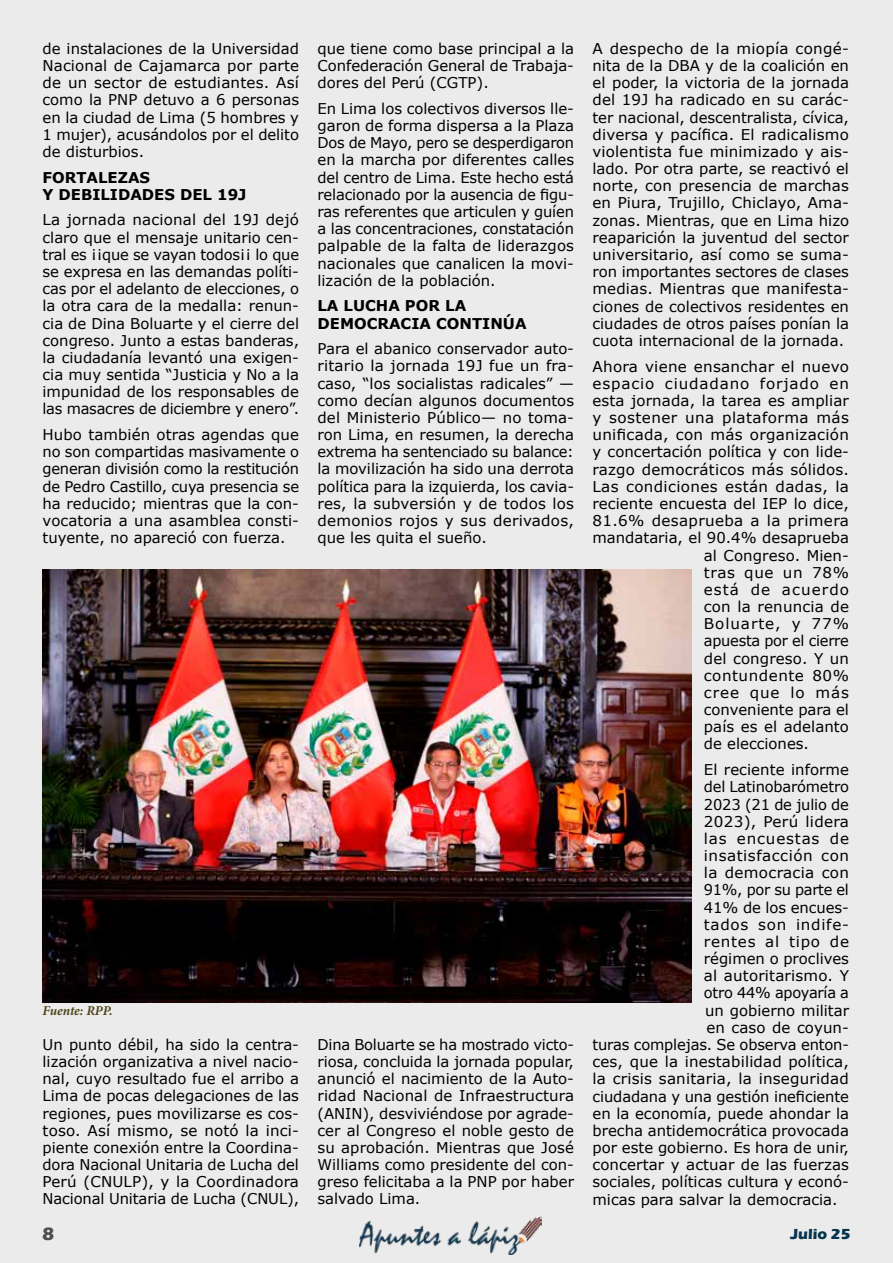
<style>
.page{position:relative;width:893px;height:1263px;background:#ebebeb}
.page>*{position:absolute;margin:0;border:0;box-sizing:border-box;transform-origin:0 0}
.t1{font:700 18.75px "Eras ITC";color:#4e4e4e}
.t2{font:700 15px "Eras ITC";color:#06354e}
.t3{font:14.85px/17.1px "Verdana";color:#000;text-align:justify}
.t4{font:14.85px "Verdana";letter-spacing:.02em;color:#000}
.t5{font:700 14.85px/17.2px "Verdana";color:#000}
.t6{font:14.85px "Verdana";letter-spacing:.025em;color:#000}
.t7{font:14.85px "Verdana";letter-spacing:.055em;color:#000}
.t8{font:14.85px "Verdana";letter-spacing:.035em;color:#000}
.t9{font:14.85px "Verdana";letter-spacing:.05em;color:#000}
.t10{font:14.85px "Verdana";letter-spacing:.06em;color:#000}
.t11{font:14.85px "Verdana";letter-spacing:-.02em;color:#000}
.t12{font:14.85px "Verdana";letter-spacing:.07em;color:#000}
.t13{font:14.85px "Verdana";letter-spacing:.045em;color:#000}
.t14{font:italic 700 13.5px "Minion Pro";letter-spacing:-.005em;color:#514619}
</style>
<div class="page">
<img style="left:359px;top:1216px;width:182px;height:38px">
<img style="left:43px;top:570px;width:648px;height:432px">
<p class="t3" style="left:43px;top:40px;width:258px">de instalaciones de la Universidad Nacional de Cajamarca por parte de un sector de estudiantes. Así como la PNP detuvo a 6 personas en la ciudad de Lima (5 hombres y 1 mujer), acusándolos por el delito de disturbios.</p>
<p class="t5" style="left:43px;top:168px;width:205px">FORTALEZAS<br>Y DEBILIDADES DEL 19J</p>
<p class="t3" style="left:43px;top:211px;width:258px">La jornada nacional del 19J dejó claro que el mensaje unitario cen&shy;tral es ¡¡que se vayan todos¡¡ lo que se expresa en las demandas políti&shy;cas por el adelanto de elecciones, o la otra cara de la medalla: renun&shy;cia de Dina Boluarte y el cierre del congreso. Junto a estas banderas, la ciudadanía levantó una exigen&shy;cia muy sentida “Justicia y No a la impunidad de los responsables de las masacres de diciembre y enero”.</p>
<p class="t3" style="left:43px;top:426px;width:258px">Hubo también otras agendas que no son compartidas masivamente o generan división como la restitución de Pedro Castillo, cuya presencia se ha reducido; mientras que la con&shy;vocatoria a una asamblea consti&shy;tuyente, no apareció con fuerza.</p>
<p class="t14" style="left:43px;top:1001px;width:72px">Fuente: RPP.</p>
<p class="t3" style="left:43px;top:1036px;width:258px">Un punto débil, ha sido la centra&shy;lización organizativa a nivel nacio&shy;nal, cuyo resultado fue el arribo a Lima de pocas delegaciones de las regiones, pues movilizarse es cos&shy;toso. Así mismo, se notó la inci&shy;piente conexión entre la Coordina&shy;dora Nacional Unitaria de Lucha del Perú (CNULP), y la Coordinadora Nacional Unitaria de Lucha (CNUL),</p>
<p class="t3" style="left:317px;top:40px;width:258px">que tiene como base principal a la Confederación General de Trabaja&shy;dores del Perú (CGTP).</p>
<p class="t3" style="left:317px;top:100px;width:258px">En Lima los colectivos diversos lle&shy;garon de forma dispersa a la Plaza Dos de Mayo, pero se desperdigaron en la marcha por diferentes calles del centro de Lima. Este hecho está relacionado por la ausencia de figu&shy;ras referentes que articulen y guíen a las concentraciones, constatación palpable de la falta de liderazgos nacionales que canalicen la movi&shy;lización de la población.</p>
<p class="t5" style="left:317px;top:297px;width:211px">LA LUCHA POR LA<br>DEMOCRACIA CONTINÚA</p>
<p class="t3" style="left:317px;top:340px;width:258px">Para el abanico conservador auto&shy;ritario la jornada 19J fue un fra&shy;caso, “los socialistas radicales” — como decían algunos documentos del Ministerio Público— no toma&shy;ron Lima, en resumen, la derecha extrema ha sentenciado su balance: la movilización ha sido una derrota política para la izquierda, los cavia&shy;res, la subversión y de todos los demonios rojos y sus derivados, que les quita el sueño.</p>
<p class="t3" style="left:317px;top:1036px;width:258px">Dina Boluarte se ha mostrado victo&shy;riosa, concluida la jornada popular, anunció el nacimiento de la Auto&shy;ridad Nacional de Infraestructura (ANIN), desviviéndose por agrade&shy;cer al Congreso el noble gesto de su aprobación. Mientras que José Williams como presidente del con&shy;greso felicitaba a la PNP por haber salvado Lima.</p>
<p class="t3" style="left:592px;top:40px;width:258px">A despecho de la miopía congé&shy;nita de la DBA y de la coalición en el poder, la victoria de la jornada del 19J ha radicado en su carác&shy;ter nacional, descentralista, cívica, diversa y pacífica. El radicalismo violentista fue minimizado y ais&shy;lado. Por otra parte, se reactivó el norte, con presencia de marchas en Piura, Trujillo, Chiclayo, Ama&shy;zonas. Mientras, que en Lima hizo reaparición la juventud del sector universitario, así como se suma&shy;ron importantes sectores de clases medias. Mientras que manifesta&shy;ciones de colectivos residentes en ciudades de otros países ponían la cuota internacional de la jornada.</p>
<p class="t4" style="left:592px;top:356px;width:258px">Ahora viene ensanchar el nuevo</p>
<p class="t7" style="left:592px;top:373px;width:258px">espacio ciudadano forjado en</p>
<p class="t3" style="left:592px;top:392px;width:258px">esta jornada, la tarea es ampliar</p>
<p class="t6" style="left:592px;top:407px;width:258px">y sostener una plataforma más</p>
<p class="t4" style="left:592px;top:425px;width:258px">unificada, con más organización</p>
<p class="t3" style="left:592px;top:443px;width:258px">y concertación política y con lide-</p>
<p class="t3" style="left:592px;top:460px;width:258px">razgo democráticos más sólidos.</p>
<p class="t6" style="left:592px;top:476px;width:258px">Las condiciones están dadas, la</p>
<p class="t3" style="left:592px;top:495px;width:258px">reciente encuesta del IEP lo dice,</p>
<p class="t4" style="left:592px;top:511px;width:258px">81.6% desaprueba a la primera</p>
<p class="t3" style="left:592px;top:529px;width:258px">mandataria, el 90.4% desaprueba</p>
<p class="t3" style="left:704px;top:546px;width:147px">al Congreso. Mien-</p>
<p class="t13" style="left:704px;top:562px;width:147px">tras que un 78%</p>
<p class="t12" style="left:704px;top:579px;width:147px">está de acuerdo</p>
<p class="t3" style="left:704px;top:598px;width:147px">con la renuncia de</p>
<p class="t10" style="left:704px;top:614px;width:147px">Boluarte, y 77%</p>
<p class="t3" style="left:704px;top:632px;width:147px">apuesta por el cierre</p>
<p class="t3" style="left:704px;top:649px;width:147px">del congreso. Y un</p>
<p class="t8" style="left:704px;top:665px;width:147px">contundente 80%</p>
<p class="t10" style="left:704px;top:682px;width:147px">cree que lo más</p>
<p class="t3" style="left:704px;top:701px;width:147px">conveniente para el</p>
<p class="t3" style="left:704px;top:718px;width:147px">país es el adelanto</p>
<p class="t3" style="left:704px;top:735px;width:107px">de elecciones.</p>
<p class="t3" style="left:704px;top:761px;width:147px">El reciente informe</p>
<p class="t3" style="left:704px;top:778px;width:147px">del Latinobarómetro</p>
<p class="t3" style="left:704px;top:795px;width:147px">2023 (21 de julio de</p>
<p class="t4" style="left:704px;top:811px;width:147px">2023), Perú lidera</p>
<p class="t7" style="left:704px;top:828px;width:147px">las encuestas de</p>
<p class="t8" style="left:704px;top:845px;width:147px">insatisfacción con</p>
<p class="t4" style="left:704px;top:862px;width:147px">la democracia con</p>
<p class="t11" style="left:704px;top:880px;width:147px">91%, por su parte el</p>
<p class="t3" style="left:704px;top:898px;width:147px">41% de los encues-</p>
<p class="t9" style="left:704px;top:914px;width:147px">tados son indife-</p>
<p class="t9" style="left:704px;top:931px;width:147px">rentes al tipo de</p>
<p class="t3" style="left:704px;top:950px;width:147px">régimen o proclives</p>
<p class="t3" style="left:704px;top:967px;width:147px">al autoritarismo. Y</p>
<p class="t3" style="left:704px;top:984px;width:147px">otro 44% apoyaría a</p>
<p class="t3" style="left:705px;top:1001px;width:146px">un gobierno militar</p>
<p class="t3" style="left:706px;top:1019px;width:144px">en caso de coyun-</p>
<p class="t3" style="left:592px;top:1036px;width:258px">turas complejas. Se observa enton-</p>
<p class="t3" style="left:592px;top:1053px;width:258px">ces, que la inestabilidad política,</p>
<p class="t3" style="left:592px;top:1070px;width:258px">la crisis sanitaria, la inseguridad</p>
<p class="t3" style="left:592px;top:1087px;width:258px">ciudadana y una gestión ineficiente</p>
<p class="t3" style="left:592px;top:1104px;width:258px">en la economía, puede ahondar la</p>
<p class="t3" style="left:592px;top:1122px;width:258px">brecha antidemocrática provocada</p>
<p class="t3" style="left:592px;top:1139px;width:258px">por este gobierno. Es hora de unir,</p>
<p class="t3" style="left:592px;top:1156px;width:258px">concertar y actuar de las fuerzas</p>
<p class="t3" style="left:592px;top:1173px;width:258px">sociales, políticas cultura y econó-</p>
<p class="t3" style="left:592px;top:1190px;width:247px">micas para salvar la democracia.</p>
<p class="t1" style="left:42px;top:1223px;width:14px">8</p>
<p class="t2" style="left:790px;top:1226px;width:61px">Julio 25</p>
</div>
